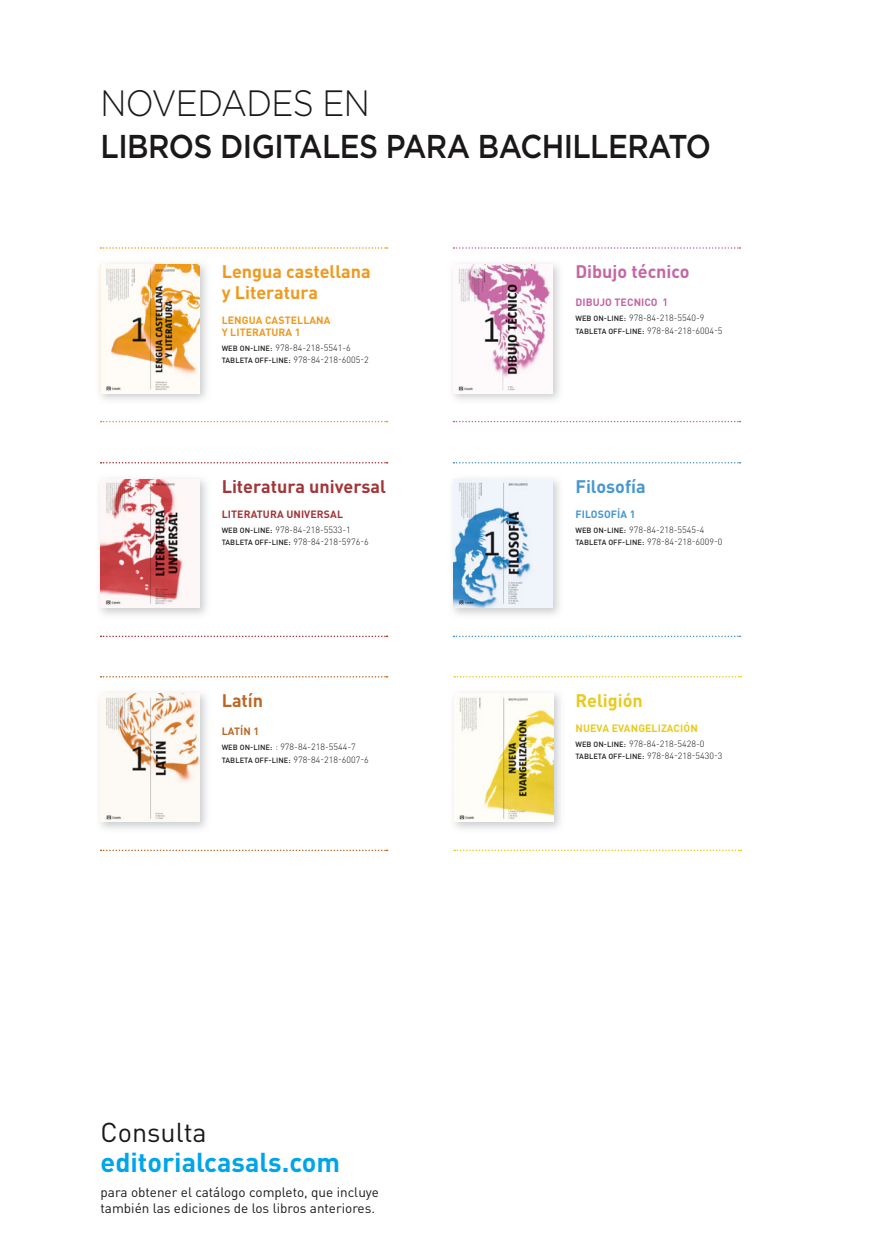
<style>
.page{position:relative;width:890px;height:1260px;background:#fff}
.page>*{position:absolute;margin:0;border:0;box-sizing:border-box;transform-origin:0 0}
.t1{font:300 36.6px "Gotham";letter-spacing:-.02em;color:#1b1819;scale:.9 1}
.t2{font:500 33px "Gotham";letter-spacing:-.02em;color:#1b1819;scale:.9 1}
.t3{font:700 27px "DINOT";color:#00a5e8}
.t4{font:27px "DINOT";color:#1b1819}
.t5{font:700 18px/21px "DINOT";color:#ef991e}
.t6{font:700 18px "DINOT";color:#a33538}
.t7{font:700 18px "DINOT";color:#c566a3}
.t8{font:700 18px "DINOT";color:#4897d0}
.t9{font:700 18px "DINOT";color:#e8ca1f}
.t10{font:700 18px "DINOT";color:#bb6825}
.t11{font:13.5px/16.2px "DINOT";color:#1b1819}
.t12{font:700 10.5px/12px "DINOT";letter-spacing:.01em;color:#ef991e}
.t13{font:700 10.5px "DINOT";letter-spacing:.01em;color:#a33538}
.t14{font:700 10.5px "DINOT";letter-spacing:.01em;color:#e8ca1f}
.t15{font:700 10.5px "DINOT";letter-spacing:.01em;color:#c566a3}
.t16{font:700 10.5px "DINOT";letter-spacing:.01em;color:#4897d0}
.t17{font:700 10.5px "DINOT";letter-spacing:.01em;color:#bb6825}
.t18{font:300 9px/12px "DINOT";color:#1b1819}
.s1{font-weight:500;font-size:7.5px}
</style>
<div class="page">
<img style="left:99px;top:264px;width:108px;height:136px">
<img style="left:101px;top:264px;width:99px;height:129px">
<img style="left:99px;top:479px;width:108px;height:136px">
<img style="left:101px;top:479px;width:99px;height:129px">
<img style="left:101px;top:693px;width:99px;height:129px">
<img style="left:453px;top:693px;width:108px;height:136px">
<img style="left:454px;top:693px;width:99px;height:129px">
<img style="left:453px;top:264px;width:100px;height:129px">
<img style="left:453px;top:479px;width:100px;height:129px">
<svg style="left:101px;top:421px;width:286px;height:1px"></svg>
<svg style="left:101px;top:636px;width:286px;height:1px"></svg>
<svg style="left:101px;top:850px;width:286px;height:1px"></svg>
<svg style="left:454px;top:850px;width:287px;height:1px"></svg>
<svg style="left:101px;top:247px;width:286px;height:2px"></svg>
<svg style="left:101px;top:462px;width:286px;height:1px"></svg>
<svg style="left:101px;top:676px;width:286px;height:1px"></svg>
<svg style="left:454px;top:676px;width:287px;height:1px"></svg>
<svg style="left:453px;top:247px;width:287px;height:2px"></svg>
<svg style="left:453px;top:462px;width:287px;height:1px"></svg>
<svg style="left:453px;top:421px;width:287px;height:1px"></svg>
<svg style="left:453px;top:636px;width:287px;height:1px"></svg>
<svg style="left:663px;top:298px;width:3px;height:8px"></svg>
<h1 class="t1" style="left:101px;top:82px;width:301px">NOVEDADES EN</h1>
<h2 class="t2" style="left:101px;top:135px;width:680px">LIBROS DIGITALES PARA BACHILLERATO</h2>
<h3 class="t5" style="left:222px;top:263px;width:151px">Lengua castellana y Literatura</h3>
<p class="t12" style="left:222px;top:315px;width:110px">LENGUA CASTELLANA<br>Y LITERATURA 1</p>
<p class="t18" style="left:222px;top:342px;width:149px"><span class="s1">WEB ON-LINE:</span> 978-84-218-5541-6<br><span class="s1">TABLETA OFF-LINE:</span> 978-84-218-6005-2</p>
<h3 class="t6" style="left:222px;top:480px;width:166px">Literatura universal</h3>
<p class="t13" style="left:222px;top:510px;width:123px">LITERATURA UNIVERSAL</p>
<p class="t18" style="left:222px;top:523px;width:149px"><span class="s1">WEB ON-LINE:</span> 978-84-218-5533-1<br><span class="s1">TABLETA OFF-LINE:</span> 978-84-218-5976-6</p>
<h3 class="t10" style="left:222px;top:694px;width:43px">Latín</h3>
<p class="t17" style="left:222px;top:727px;width:39px">LATÍN 1</p>
<p class="t18" style="left:222px;top:740px;width:149px;line-height:13.5px"><span class="s1">WEB ON-LINE:</span> : 978-84-218-5544-7<br><span class="s1">TABLETA OFF-LINE:</span> 978-84-218-6007-6</p>
<h3 class="t4" style="left:101px;top:1122px;width:108px">Consulta</h3>
<h3 class="t3" style="left:101px;top:1152px;width:241px">editorialcasals.com</h3>
<h3 class="t11" style="left:101px;top:1185px;width:280px">para obtener el catálogo completo, que incluye también las ediciones de los libros anteriores.</h3>
<h3 class="t7" style="left:575px;top:265px;width:116px">Dibujo técnico</h3>
<p class="t15" style="left:575px;top:298px;width:84px">DIBUJO TECNICO</p>
<p class="t18" style="left:575px;top:311px;width:149px;line-height:13.5px"><span class="s1">WEB ON-LINE:</span> 978-84-218-5540-9<br><span class="s1">TABLETA OFF-LINE:</span> 978-84-218-6004-5</p>
<h3 class="t8" style="left:575px;top:480px;width:72px">Filosofía</h3>
<p class="t16" style="left:575px;top:510px;width:62px">FILOSOFÍA 1</p>
<p class="t18" style="left:575px;top:523px;width:149px"><span class="s1">WEB ON-LINE:</span> 978-84-218-5545-4<br><span class="s1">TABLETA OFF-LINE:</span> 978-84-218-6009-0</p>
<h3 class="t9" style="left:575px;top:694px;width:69px">Religión</h3>
<p class="t14" style="left:575px;top:724px;width:124px">NUEVA EVANGELIZACIÓN</p>
<p class="t18" style="left:575px;top:737px;width:149px"><span class="s1">WEB ON-LINE:</span> 978-84-218-5428-0<br><span class="s1">TABLETA OFF-LINE:</span> 978-84-218-5430-3</p>
</div>
